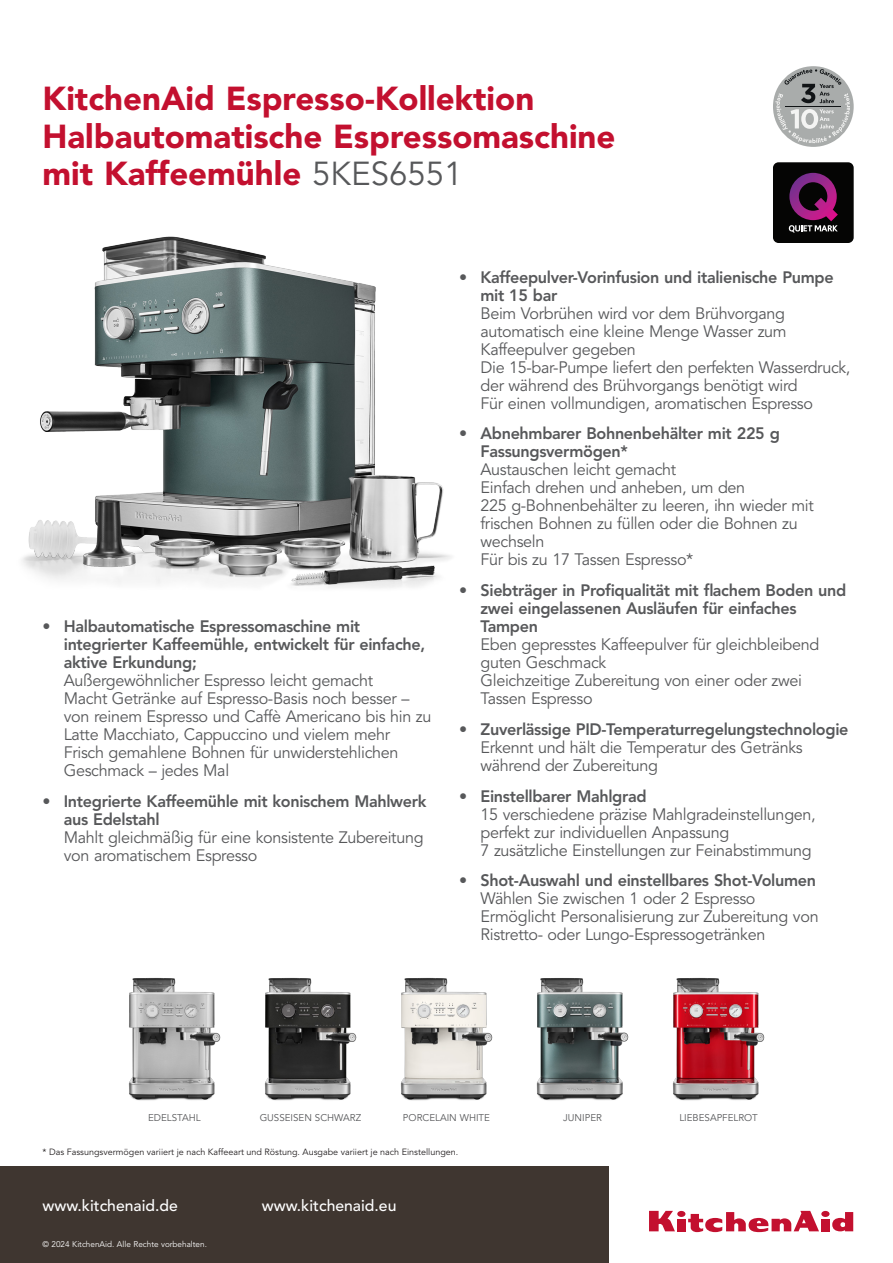
<style>
.page{position:relative;width:893px;height:1263px;background:#fff}
.page>*{position:absolute;margin:0;border:0;box-sizing:border-box;transform-origin:0 0}
.Titre_Produit_22{font:900 33px/37.5px "Avenir LT Std";color:#c3102f}
.TexteBenefit{font:16.5px/18px "Avenir LT Std";letter-spacing:-.02em;color:#57585a}
.Texte_Feature{font:800 16.5px/18px "Avenir LT Std";letter-spacing:-.02em;color:#57585a}
.WWW{font:500 15.75px "Avenir LT Std";color:#fff}
.t1{font:9.75px "Avenir LT Std";color:#57585a}
.note{font:9px "Avenir LT Std";color:#231f20}
.Année{font:8.25px "Avenir LT Std";color:#fff}
.s1{font-weight:400;color:#57585a}
</style>
<div class="page">
<div style="left:0;top:1166px;width:609px;height:97px;background:#3f3630"></div>
<div style="left:677px;top:1219px;width:8px;height:12px;background:#c3102f"></div>
<div style="left:677px;top:1211px;width:8px;height:6px;background:#c3102f;border-radius:50%"></div>
<div style="left:821px;top:1219px;width:8px;height:12px;background:#c3102f"></div>
<div style="left:821px;top:1211px;width:8px;height:6px;background:#c3102f;border-radius:50%"></div>
<svg style="left:649px;top:1211px;width:26px;height:20px"></svg>
<svg style="left:688px;top:1211px;width:131px;height:21px"></svg>
<svg style="left:832px;top:1212px;width:21px;height:19px"></svg>
<img style="left:22px;top:236px;width:429px;height:352px">
<div style="left:773px;top:66px;width:81px;height:81px;background:#a9acab;border-radius:50%"></div>
<svg style="left:775px;top:69px;width:75px;height:74px"></svg>
<div style="left:773px;top:162px;width:81px;height:81px;background:#050504;border-radius:6px"></div>
<svg style="left:789px;top:173px;width:49px;height:59px"></svg>
<img style="left:264px;top:978px;width:93px;height:123px">
<img style="left:536px;top:978px;width:93px;height:123px">
<img style="left:128px;top:978px;width:93px;height:123px">
<img style="left:672px;top:978px;width:93px;height:123px">
<img style="left:400px;top:978px;width:93px;height:123px">
<p class="Titre_Produit_22" style="left:43px;top:80px;width:493px">KitchenAid Espresso-Kollektion</p>
<p class="Titre_Produit_22" style="left:43px;top:117px;width:574px">Halbautomatische Espressomaschine mit Kaffeemühle <span class="s1">5KES6551</span></p>
<p class="Texte_Feature" style="left:64px;top:618px;width:363px;text-indent:-21px">• Halbautomatische Espressomaschine mit integrierter Kaffeemühle, entwickelt für einfache, aktive Erkundung;</p>
<p class="TexteBenefit" style="left:64px;top:672px;width:311px">Außergewöhnlicher Espresso leicht gemacht</p>
<p class="TexteBenefit" style="left:64px;top:690px;width:369px">Macht Getränke auf Espresso-Basis noch besser – von reinem Espresso und Caffè Americano bis hin zu<br>Latte Macchiato, Cappuccino und vielem mehr</p>
<p class="TexteBenefit" style="left:64px;top:744px;width:336px">Frisch gemahlene Bohnen für unwiderstehlichen<br>Geschmack – jedes Mal</p>
<p class="Texte_Feature" style="left:64px;top:792px;width:364px;text-indent:-21px">• Integrierte Kaffeemühle mit konischem Mahlwerk aus Edelstahl</p>
<p class="TexteBenefit" style="left:64px;top:829px;width:361px">Mahlt gleichmäßig für eine konsistente Zubereitung von aromatischem Espresso</p>
<p class="Texte_Feature" style="left:480px;top:268px;width:355px;text-indent:-21px">• Kaffeepulver-Vorinfusion und italienische Pumpe mit 15 bar</p>
<p class="TexteBenefit" style="left:480px;top:304px;width:308px;text-align:justify">Beim Vorbrühen wird vor dem Brühvorgang automatisch eine kleine Menge Wasser zum Kaffeepulver gegeben</p>
<p class="TexteBenefit" style="left:480px;top:358px;width:371px">Die 15-bar-Pumpe liefert den perfekten Wasserdruck, der während des Brühvorgangs benötigt wird</p>
<p class="TexteBenefit" style="left:480px;top:394px;width:334px">Für einen vollmundigen, aromatischen Espresso</p>
<p class="Texte_Feature" style="left:480px;top:425px;width:301px;text-indent:-21px">• Abnehmbarer Bohnenbehälter mit 225 g<br>Fassungsvermögen*</p>
<p class="TexteBenefit" style="left:480px;top:461px;width:197px">Austauschen leicht gemacht</p>
<p class="TexteBenefit" style="left:480px;top:479px;width:335px">Einfach drehen und anheben, um den<br>225 g-Bohnenbehälter zu leeren, ihn wieder mit frischen Bohnen zu füllen oder die Bohnen zu wechseln</p>
<p class="TexteBenefit" style="left:480px;top:551px;width:214px">Für bis zu 17 Tassen Espresso*</p>
<p class="Texte_Feature" style="left:480px;top:581px;width:367px;text-indent:-21px">• Siebträger in Profiqualität mit flachem Boden und zwei eingelassenen Ausläufen für einfaches<br>Tampen</p>
<p class="TexteBenefit" style="left:480px;top:636px;width:340px">Eben gepresstes Kaffeepulver für gleichbleibend guten Geschmack</p>
<p class="TexteBenefit" style="left:480px;top:672px;width:323px">Gleichzeitige Zubereitung von einer oder zwei<br>Tassen Espresso</p>
<p class="Texte_Feature" style="left:459px;top:720px;width:391px">• Zuverlässige PID-Temperaturregelungstechnologie</p>
<p class="TexteBenefit" style="left:480px;top:739px;width:324px">Erkennt und hält die Temperatur des Getränks während der Zubereitung</p>
<p class="Texte_Feature" style="left:459px;top:787px;width:189px">• Einstellbarer Mahlgrad</p>
<p class="TexteBenefit" style="left:480px;top:805px;width:337px">15 verschiedene präzise Mahlgradeinstellungen, perfekt zur individuellen Anpassung</p>
<p class="TexteBenefit" style="left:480px;top:841px;width:333px">7 zusätzliche Einstellungen zur Feinabstimmung</p>
<p class="Texte_Feature" style="left:459px;top:872px;width:358px">• Shot-Auswahl und einstellbares Shot-Volumen</p>
<p class="TexteBenefit" style="left:480px;top:890px;width:277px">Wählen Sie zwischen 1 oder 2 Espresso</p>
<p class="TexteBenefit" style="left:480px;top:908px;width:340px">Ermöglicht Personalisierung zur Zubereitung von<br>Ristretto- oder Lungo-Espressogetränken</p>
<p class="t1" style="left:148px;top:1112px;width:54px">EDELSTAHL</p>
<p class="t1" style="left:260px;top:1112px;width:103px">GUSSEISEN SCHWARZ</p>
<p class="t1" style="left:403px;top:1112px;width:89px">PORCELAIN WHITE</p>
<p class="t1" style="left:563px;top:1112px;width:40px">JUNIPER</p>
<p class="t1" style="left:679px;top:1112px;width:80px">LIEBESAPFELROT</p>
<p class="note" style="left:43px;top:1146px;width:417px">* Das Fassungsvermögen variiert je nach Kaffeeart und Röstung. Ausgabe variiert je nach Einstellungen.</p>
<p class="WWW" style="left:43px;top:1196px;width:137px">www.kitchenaid.de</p>
<p class="WWW" style="left:262px;top:1196px;width:136px">www.kitchenaid.eu</p>
<p class="Année" style="left:43px;top:1239px;width:166px">© 2024 KitchenAid. Alle Rechte vorbehalten.</p>
</div>
